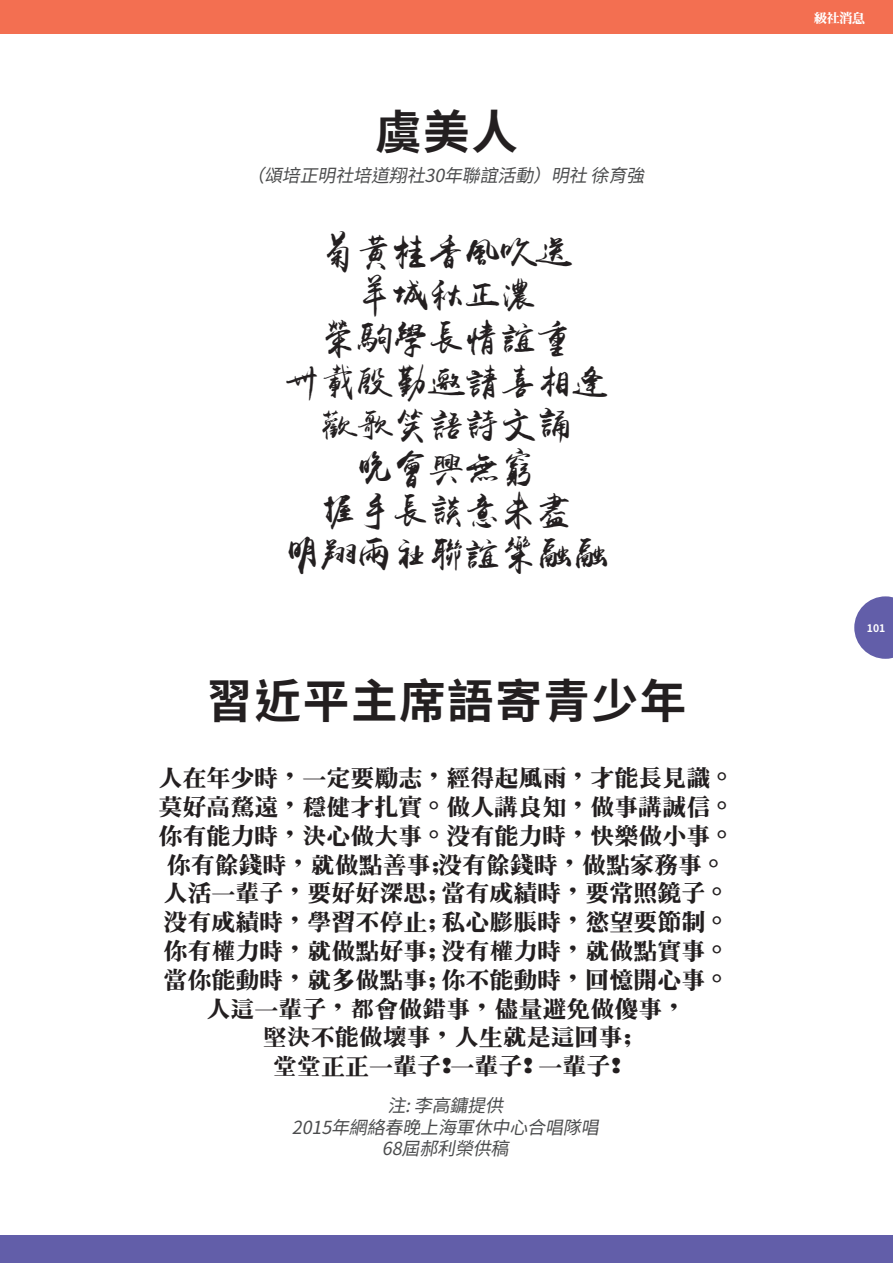
<style>
.page{position:relative;width:893px;height:1263px;background:#fff}
.page>*{position:absolute;margin:0;border:0;box-sizing:border-box;transform-origin:0 0}
.t1{font:700 46.5px "Noto Sans CJ Ktc";letter-spacing:.035em;color:#231f20}
.t2{font:36px "yuweif";color:#231f20}
.t3{font:24px "DATM8";color:#231f20}
.INTRO{font:italic 18px "Noto Sans CJ Ktc";color:#4b4c4d}
.t4{font:13.5px "DATM8";color:#fff}
.t5{font:700 10.5px "Noto Sans CJ Ktc";color:#fff}
</style>
<div class="page">
<div style="left:0;top:0;width:893px;height:34px;background:#f36f51"></div>
<div style="left:0;top:1235px;width:893px;height:28px;background:#625ea9"></div>
<svg style="left:854px;top:596px;width:39px;height:63px"></svg>
<p class="t1" style="left:375px;top:106px;width:144px">虞美人</p>
<p class="INTRO" style="left:246px;top:165px;width:408px">（頌培正明社培道翔社30年聯誼活動）明社 徐育強</p>
<p class="t2" style="left:320px;top:229px;width:254px">菊黃桂香風吹送</p>
<p class="t2" style="left:356px;top:272px;width:182px">羊城秋正濃</p>
<p class="t2" style="left:320px;top:315px;width:254px">榮駒學長情誼重</p>
<p class="t2" style="left:284px;top:358px;width:326px">卅載殷勤邀請喜相逢</p>
<p class="t2" style="left:320px;top:401px;width:254px">歡歌笑語詩文誦</p>
<p class="t2" style="left:356px;top:445px;width:182px">晚會興無窮</p>
<p class="t2" style="left:320px;top:488px;width:254px">握手長談意未盡</p>
<p class="t2" style="left:284px;top:531px;width:326px">明翔兩社聯誼樂融融</p>
<p class="t1" style="left:207px;top:674px;width:481px">習近平主席語寄青少年</p>
<p class="t3" style="left:158px;top:765px;width:578px">人在年少時，一定要勵志，經得起風雨，才能長見識。</p>
<p class="t3" style="left:158px;top:794px;width:578px">莫好高騖遠，穩健才扎實。做人講良知，做事講誠信。</p>
<p class="t3" style="left:158px;top:823px;width:578px">你有能力時，決心做大事。沒有能力時，快樂做小事。</p>
<p class="t3" style="left:167px;top:852px;width:561px">你有餘錢時，就做點善事;沒有餘錢時，做點家務事。</p>
<p class="t3" style="left:163px;top:881px;width:568px">人活一輩子，要好好深思; 當有成績時，要常照鏡子。</p>
<p class="t3" style="left:163px;top:909px;width:568px">沒有成績時，學習不停止; 私心膨脹時，慾望要節制。</p>
<p class="t3" style="left:163px;top:938px;width:568px">你有權力時，就做點好事; 沒有權力時，就做點實事。</p>
<p class="t3" style="left:163px;top:967px;width:568px">當你能動時，就多做點事; 你不能動時，回憶開心事。</p>
<p class="t3" style="left:206px;top:996px;width:482px">人這一輩子，都會做錯事，儘量避免做傻事，</p>
<p class="t3" style="left:263px;top:1025px;width:369px">堅決不能做壞事，人生就是這回事;</p>
<p class="t3" style="left:273px;top:1053px;width:348px">堂堂正正一輩子!一輩子! 一輩子!</p>
<p class="INTRO" style="left:387px;top:1095px;width:126px">注:李高鏞提供</p>
<p class="INTRO" style="left:292px;top:1117px;width:317px">2015年網絡春晚上海軍休中心合唱隊唱</p>
<p class="INTRO" style="left:382px;top:1138px;width:137px">68屆郝利榮供稿</p>
<p class="t4" style="left:814px;top:11px;width:53px">級社消息</p>
<p class="t5" style="left:867px;top:622px;width:20px">101</p>
</div>
